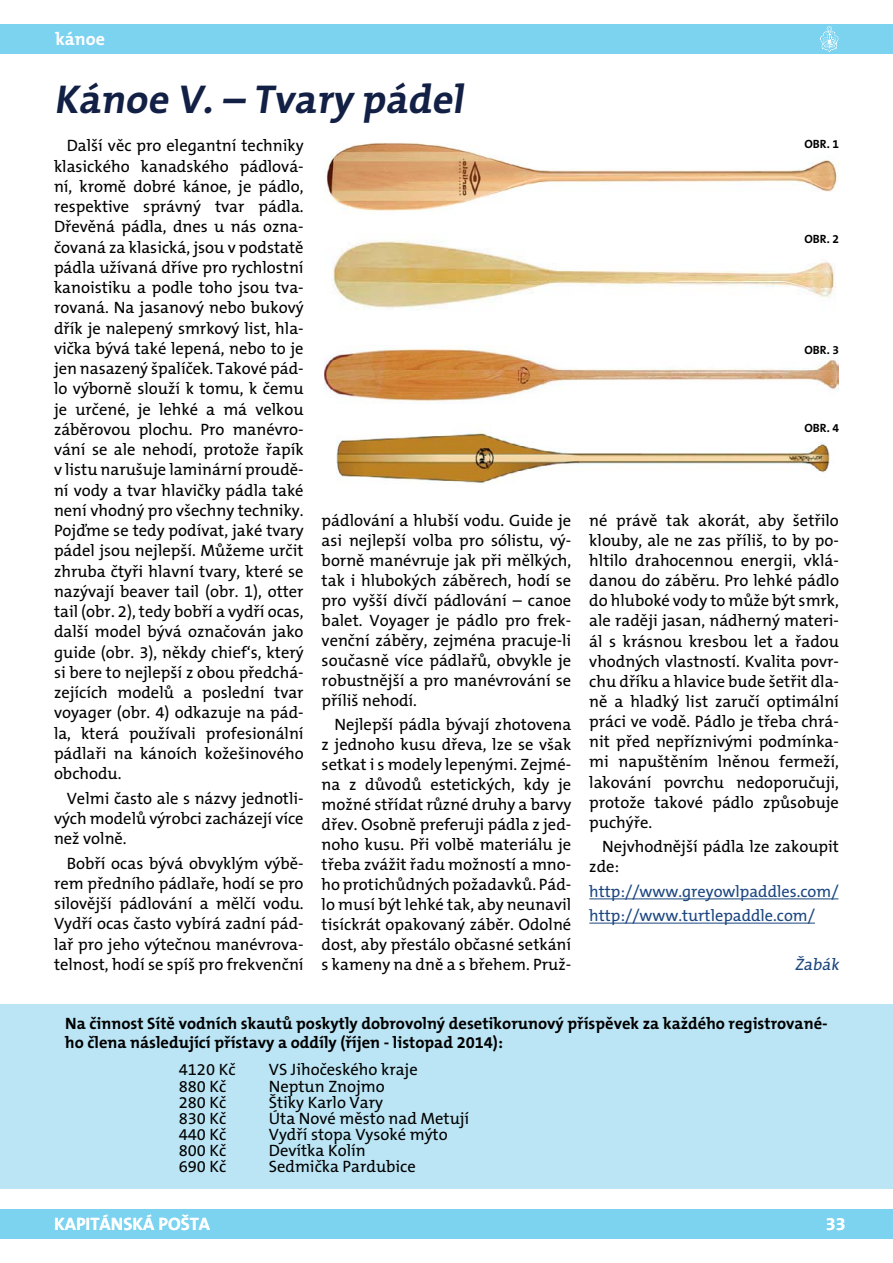
<style>
.page{position:relative;width:893px;height:1263px;background:#fff}
.page>*{position:absolute;margin:0;border:0;box-sizing:border-box;transform-origin:0 0}
.t1{font:700 40.5px "The Mix CE B7";color:#132045}
.t2{font:700 18px "The Mix CE B7";color:#fff}
.t3{font:16.5px/20.2px "The Mix CE B5 Plain";color:#000;text-align:justify}
.t4{font:700 16.5px/19.8px "The Mix CE B7";color:#000}
.t5{font:16.5px "The Mix CE B5 Plain";color:#1b4680}
.t6{font:16.35px/24.2px "The Mix CE B5 Plain";color:#1b4680}
.t7{font:700 12px "The Mix CE B7";color:#000}
</style>
<div class="page">
<div style="left:0;top:1209px;width:893px;height:30px;background:#7bd3f0"></div>
<div style="left:0;top:24px;width:893px;height:30px;background:#7bd3f0"></div>
<svg style="left:820px;top:26px;width:19px;height:26px"></svg>
<hr style="left:589px;top:899px;width:249px;height:1px;background:#1b4680">
<hr style="left:589px;top:923px;width:226px;height:1px;background:#1b4680">
<img style="left:326px;top:143px;width:513px;height:70px">
<img style="left:332px;top:240px;width:504px;height:69px">
<img style="left:325px;top:345px;width:514px;height:57px">
<img style="left:336px;top:431px;width:494px;height:53px">
<div style="left:0;top:1004px;width:893px;height:185px;background:#bbe5f4"></div>
<p class="t2" style="left:55px;top:29px;width:51px">kánoe</p>
<h1 class="t1" style="left:54px;top:77px;width:417px">Kánoe V.– Tvary pádel</h1>
<p class="t3" style="left:54px;top:137px;width:251px;text-indent:13px">Další věc pro elegantní techniky klasického kanadského pádlová&shy;ní, kromě dobré kánoe, je pádlo, respektive správný tvar pádla.<br>Dřevěná pádla, dnes u nás ozna&shy;čovaná za klasická, jsou v podstatě pádla užívaná dříve pro rychlostní kanoistiku a podle toho jsou tva&shy;rovaná. Na jasanový nebo bukový dřík je nalepený smrkový list, hla&shy;vička bývá také lepená, nebo to je jen nasazený špalíček. Takové pád&shy;lo výborně slouží k tomu, k čemu je určené, je lehké a má velkou záběrovou plochu. Pro manévro&shy;vání se ale nehodí, protože řapík v listu narušuje laminární proudě&shy;ní vody a tvar hlavičky pádla také není vhodný pro všechny techniky.<br>Pojďme se tedy podívat, jaké tvary pádel jsou nejlepší. Můžeme určit zhruba čtyři hlavní tvary, které se nazývají beaver tail (obr. 1), otter tail (obr. 2), tedy bobří a vydří ocas, další model bývá označován jako guide (obr. 3), někdy chief‘s, který si bere to nejlepší z obou předchá&shy;zejících modelů a poslední tvar voyager (obr. 4) odkazuje na pád&shy;la, která používali profesionální pádlaři na kánoích kožešinového obchodu.</p>
<p class="t3" style="left:54px;top:789px;width:251px;text-indent:13px">Velmi často ale s názvy jednotli&shy;vých modelů výrobci zacházejí více než volně.</p>
<p class="t3" style="left:54px;top:854px;width:251px;text-indent:13px">Bobří ocas bývá obvyklým výbě&shy;rem předního pádlaře, hodí se pro silovější pádlování a mělčí vodu.<br>Vydří ocas často vybírá zadní pád&shy;lař pro jeho výtečnou manévrova&shy;telnost, hodí se spíš pro frekvenční</p>
<p class="t3" style="left:322px;top:511px;width:251px">pádlování a hlubší vodu. Guide je asi nejlepší volba pro sólistu, vý&shy;borně manévruje jak při mělkých, tak i hlubokých záběrech, hodí se pro vyšší dívčí pádlování – canoe balet. Voyager je pádlo pro frek&shy;venční záběry, zejména pracuje-li současně více pádlařů, obvykle je robustnější a pro manévrování se příliš nehodí.</p>
<p class="t3" style="left:322px;top:715px;width:251px;text-indent:13px">Nejlepší pádla bývají zhotovena z jednoho kusu dřeva, lze se však setkat i s modely lepenými. Zejmé&shy;na z důvodů estetických, kdy je možné střídat různé druhy a barvy dřev. Osobně preferuji pádla z jed&shy;noho kusu. Při volbě materiálu je třeba zvážit řadu možností a mno&shy;ho protichůdných požadavků. Pád&shy;lo musí být lehké tak, aby neunavil tisíckrát opakovaný záběr. Odolné dost, aby přestálo občasné setkání s kameny na dně a s břehem. Pruž-</p>
<p class="t7" style="left:804px;top:137px;width:36px">obr . 1</p>
<p class="t7" style="left:804px;top:232px;width:36px">obr . 2</p>
<p class="t7" style="left:804px;top:343px;width:36px">obr . 3</p>
<p class="t7" style="left:804px;top:421px;width:36px">obr . 4</p>
<p class="t3" style="left:589px;top:511px;width:251px">né právě tak akorát, aby šetřilo klouby, ale ne zas příliš, to by po&shy;hltilo drahocennou energii, vklá&shy;danou do záběru. Pro lehké pádlo do hluboké vody to může být smrk, ale raději jasan, nádherný materi&shy;ál s krásnou kresbou let a řadou vhodných vlastností. Kvalita povr&shy;chu dříku a hlavice bude šetřit dla&shy;ně a hladký list zaručí optimální práci ve vodě. Pádlo je třeba chrá&shy;nit před nepříznivými podmínka&shy;mi napuštěním lněnou fermeží, lakování povrchu nedoporučuji, protože takové pádlo způsobuje puchýře.</p>
<p class="t3" style="left:589px;top:837px;width:251px;text-indent:13px">Nejvhodnější pádla lze zakoupit zde:</p>
<p class="t6" style="left:589px;top:880px;width:251px">http://www.greyowlpaddles.com/ http://www.turtlepaddle.com/</p>
<p class="t5" style="left:795px;top:955px;width:49px">Žabák</p>
<p class="t4" style="left:65px;top:1014px;width:764px">Na činnost Sítě vodních skautů poskytly dobrovolný desetikorunový příspěvek za každého registrované&shy;ho člena následující přístavy a oddíly (říjen - listopad 2014):</p>
<p class="t3" style="left:179px;top:1060px;width:58px">4120 Kč</p>
<p class="t3" style="left:269px;top:1060px;width:150px">VS Jihočeského kraje</p>
<p class="t3" style="left:179px;top:1077px;width:49px">880 Kč</p>
<p class="t3" style="left:269px;top:1077px;width:117px">Neptun Znojmo</p>
<p class="t3" style="left:179px;top:1093px;width:49px">280 Kč</p>
<p class="t3" style="left:269px;top:1093px;width:116px">Štiky Karlo Vary</p>
<p class="t3" style="left:179px;top:1109px;width:49px">830 Kč</p>
<p class="t3" style="left:269px;top:1109px;width:202px">Úta Nové město nad Metují</p>
<p class="t3" style="left:179px;top:1125px;width:49px">440 Kč</p>
<p class="t3" style="left:269px;top:1125px;width:180px">Vydří stopa Vysoké mýto</p>
<p class="t3" style="left:179px;top:1141px;width:49px">800 Kč</p>
<p class="t3" style="left:269px;top:1141px;width:98px">Devítka Kolín</p>
<p class="t3" style="left:179px;top:1157px;width:49px">690 Kč</p>
<p class="t3" style="left:269px;top:1157px;width:148px">Sedmička Pardubice</p>
<p class="t2" style="left:54px;top:1214px;width:158px">KAPITÁNSKÁ POŠTA</p>
<p class="t2" style="left:826px;top:1214px;width:21px">33</p>
</div>
